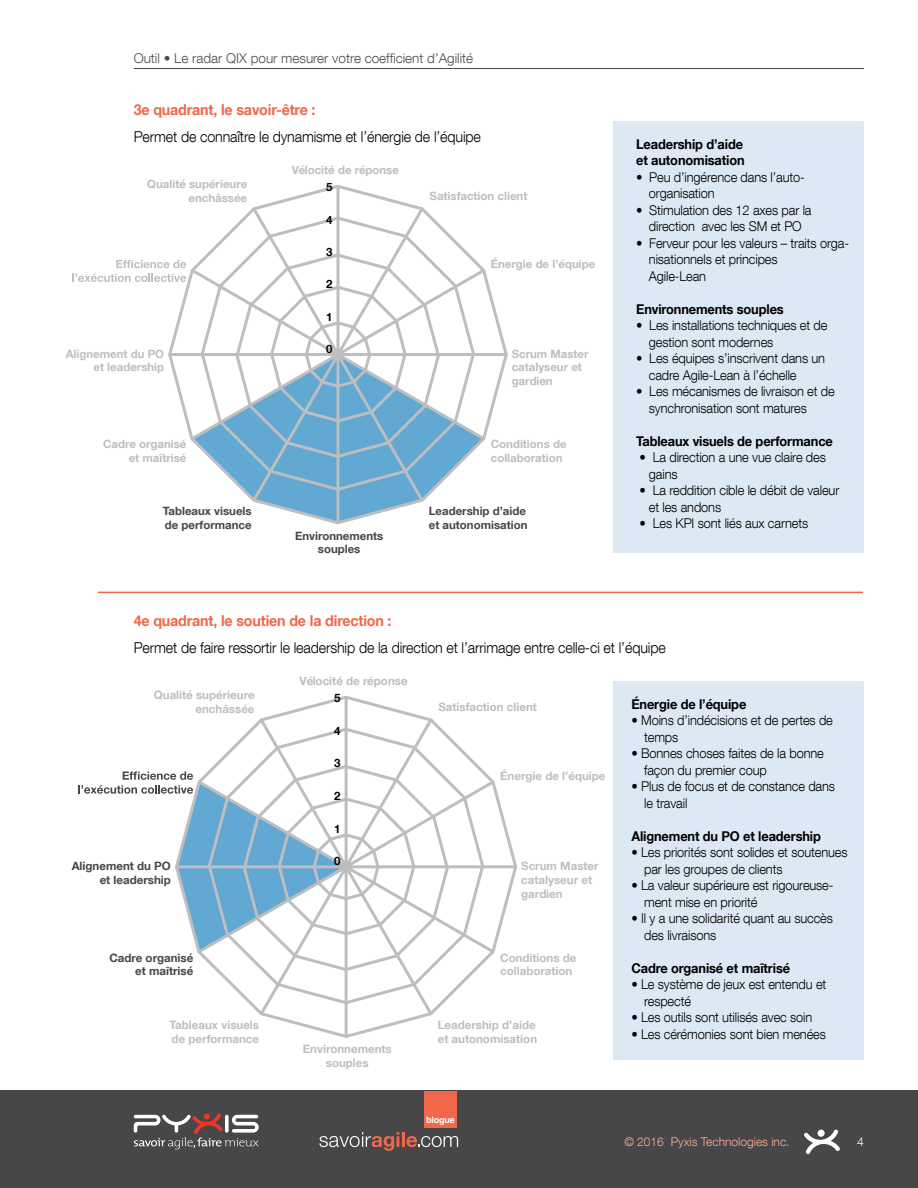
<style>
.page{position:relative;width:918px;height:1188px;background:#fff}
.page>*{position:absolute;margin:0;border:0;box-sizing:border-box;transform-origin:0 0}
.t1{font:300 15px "Helvetica Neue LT Com";letter-spacing:-.01em;color:#000;scale:.95 1}
.t2{font:700 15px "Helvetica Neue LT Com";letter-spacing:-.01em;color:#f26649;scale:.95 1}
.t3{font:300 13.5px/16.5px "Helvetica Neue LT Com";letter-spacing:-.01em;color:#000;scale:.95 1}
.t4{font:700 13.5px/16.5px "Helvetica Neue LT Com";letter-spacing:-.01em;color:#000;scale:.95 1}
.t5{font:300 13.5px "Helvetica Neue LT Com";color:#4d4d4f}
.t6{font:300 12px "Helvetica Neue LT Com";color:#f9af95}
.t7{font:300 12px "Helvetica Neue LT Com";color:#fff}
.t8{font:700 11.55px/13.8px "Helvetica Neue LT Com";color:#bcbec0}
.t9{font:700 11.55px/13.8px "Helvetica Neue LT Com";color:#474648;text-align:right}
.t10{font:700 11.55px "Helvetica Neue LT Com";color:#000}
.t11{font:700 11.4px/13.6px "Helvetica Neue LT Com";color:#bcbec0;text-align:right}
.t12{font:700 11.4px/13.6px "Helvetica Neue LT Com";color:#474648}
.t13{font:700 11.4px "Helvetica Neue LT Com";color:#000}
.t14{font:700 9.15px "Helvetica LT Std";letter-spacing:-.02em;color:#fff}
</style>
<div class="page">
<div style="left:0;top:1091px;width:918px;height:97px;background:#474648"></div>
<hr style="left:134px;top:68px;width:730px;height:1px;background:#474648">
<svg style="left:804px;top:1130px;width:36px;height:24px"></svg>
<div style="left:817px;top:1129px;width:8px;height:8px;background:#fff;border-radius:50%"></div>
<svg style="left:134px;top:1113px;width:125px;height:36px"></svg>
<div style="left:204px;top:1113px;width:6px;height:7px;background:#ef3524;border-radius:50%"></div>
<div style="left:425px;top:1091px;width:32px;height:37px;background:#f26649"></div>
<svg style="left:319px;top:1132px;width:80px;height:19px"></svg>
<hr style="left:402px;top:1132px;width:3px;height:15px;background:#f26649">
<svg style="left:406px;top:1136px;width:52px;height:11px"></svg>
<div style="left:613px;top:681px;width:251px;height:379px;background:#dce8f3"></div>
<div style="left:613px;top:122px;width:251px;height:431px;background:#dce8f3"></div>
<hr style="left:98px;top:592px;width:765px;height:1px;background:#f26649">
<svg style="left:168px;top:185px;width:340px;height:340px"></svg>
<svg style="left:72px;top:260px;width:114px;height:22px"></svg>
<svg style="left:197px;top:695px;width:320px;height:343px"></svg>
<svg style="left:78px;top:771px;width:269px;height:181px"></svg>
<p class="t5" style="left:134px;top:50px;width:341px">Outil • Le radar QIX pour mesurer votre coefficient d’Agilité</p>
<p class="t2" style="left:134px;top:100px;width:193px">3e quadrant, le savoir-être :</p>
<p class="t1" style="left:134px;top:127px;width:367px">Permet de connaître le dynamisme et l’énergie de l’équipe</p>
<p class="t11" style="left:292px;top:163px;width:109px">Vélocité de réponse</p>
<p class="t11" style="left:147px;top:177px;width:102px">Qualité supérieure enchâssée</p>
<p class="t11" style="left:66px;top:346px;width:100px">Alignement du PO et leadership</p>
<p class="t13" style="left:326px;top:183px;width:8px">5</p>
<p class="t13" style="left:326px;top:215px;width:8px">4</p>
<p class="t13" style="left:326px;top:248px;width:8px">3</p>
<p class="t13" style="left:326px;top:280px;width:8px">2</p>
<p class="t13" style="left:326px;top:312px;width:8px">1</p>
<p class="t13" style="left:326px;top:345px;width:8px">0</p>
<p class="t11" style="left:430px;top:189px;width:99px">Satisfaction client</p>
<p class="t11" style="left:491px;top:257px;width:106px">Énergie de l’équipe</p>
<p class="t11" style="left:512px;top:348px;width:78px;text-align:left">Scrum Master catalyseur et gardien</p>
<p class="t11" style="left:103px;top:439px;width:85px">Cadre organisé et maîtrisé</p>
<p class="t11" style="left:491px;top:437px;width:77px;text-align:left">Conditions de collaboration</p>
<p class="t12" style="left:163px;top:506px;width:90px">Tableaux visuels de performance</p>
<p class="t12" style="left:295px;top:528px;width:90px;text-align:center">Environnements souples</p>
<p class="t12" style="left:429px;top:504px;width:100px">Leadership d’aide et autonomisation</p>
<p class="t4" style="left:636px;top:135px;width:116px">Leadership d’aide et autonomisation</p>
<p class="t3" style="left:649px;top:168px;width:166px;text-indent:-13px">• Peu d’ingérence dans l’auto&shy;organisation</p>
<p class="t3" style="left:636px;top:201px;width:186px;text-align:center">• Stimulation des 12 axes par la direction avec les SM et PO</p>
<p class="t3" style="left:649px;top:234px;width:212px;text-indent:-13px">• Ferveur pour les valeurs – traits orga&shy;nisationnels et principes<br>Agile-Lean</p>
<p class="t4" style="left:636px;top:300px;width:157px">Environnements souples</p>
<p class="t3" style="left:649px;top:317px;width:189px;text-indent:-13px">• Les installations techniques et de gestion sont modernes</p>
<p class="t3" style="left:649px;top:350px;width:187px;text-indent:-13px">• Les équipes s’inscrivent dans un cadre Agile-Lean à l’échelle</p>
<p class="t3" style="left:649px;top:383px;width:197px;text-indent:-13px">• Les mécanismes de livraison et de synchronisation sont matures</p>
<p class="t4" style="left:636px;top:432px;width:209px">Tableaux visuels de performance</p>
<p class="t3" style="left:649px;top:449px;width:188px;text-indent:-9px">• La direction a une vue claire des gains</p>
<p class="t3" style="left:649px;top:482px;width:202px;text-indent:-9px">• La reddition cible le débit de valeur et les andons</p>
<p class="t3" style="left:640px;top:515px;width:179px">• Les KPI sont liés aux carnets</p>
<p class="t2" style="left:134px;top:611px;width:273px">4e quadrant, le soutien de la direction :</p>
<p class="t1" style="left:134px;top:638px;width:562px">Permet de faire ressortir le leadership de la direction et l’arrimage entre celle-ci et l’équipe</p>
<p class="t8" style="left:299px;top:674px;width:110px">Vélocité de réponse</p>
<p class="t8" style="left:154px;top:688px;width:102px;text-align:right">Qualité supérieure enchâssée</p>
<p class="t9" style="left:72px;top:859px;width:101px">Alignement du PO et leadership</p>
<p class="t9" style="left:109px;top:951px;width:86px">Cadre organisé et maîtrisé</p>
<p class="t8" style="left:170px;top:1019px;width:91px">Tableaux visuels de performance</p>
<p class="t10" style="left:334px;top:694px;width:8px">5</p>
<p class="t10" style="left:334px;top:726px;width:8px">4</p>
<p class="t10" style="left:334px;top:759px;width:8px">3</p>
<p class="t10" style="left:334px;top:792px;width:8px">2</p>
<p class="t10" style="left:334px;top:824px;width:8px">1</p>
<p class="t10" style="left:334px;top:857px;width:8px">0</p>
<p class="t8" style="left:303px;top:1042px;width:91px;text-align:center">Environnements souples</p>
<p class="t8" style="left:438px;top:700px;width:100px">Satisfaction client</p>
<p class="t8" style="left:500px;top:768px;width:107px">Énergie de l’équipe</p>
<p class="t8" style="left:521px;top:860px;width:79px">Scrum Master catalyseur et gardien</p>
<p class="t8" style="left:500px;top:950px;width:78px">Conditions de collaboration</p>
<p class="t8" style="left:438px;top:1018px;width:101px">Leadership d’aide et autonomisation</p>
<p class="t4" style="left:631px;top:695px;width:123px">Énergie de l’équipe</p>
<p class="t3" style="left:644px;top:712px;width:200px;text-indent:-13px">• Moins d’indécisions et de pertes de temps</p>
<p class="t3" style="left:644px;top:745px;width:191px;text-indent:-13px">• Bonnes choses faites de la bonne façon du premier coup</p>
<p class="t3" style="left:644px;top:778px;width:202px;text-indent:-13px">• Plus de focus et de constance dans le travail</p>
<p class="t4" style="left:631px;top:827px;width:201px">Alignement du PO et leadership</p>
<p class="t3" style="left:644px;top:844px;width:216px;text-indent:-13px">• Les priorités sont solides et soutenues par les groupes de clients</p>
<p class="t3" style="left:644px;top:877px;width:201px;text-indent:-13px">• La valeur supérieure est rigoureuse&shy;ment mise en priorité</p>
<p class="t3" style="left:644px;top:910px;width:200px;text-indent:-13px">• Il y a une solidarité quant au succès des livraisons</p>
<p class="t4" style="left:631px;top:959px;width:169px">Cadre organisé et maîtrisé</p>
<p class="t3" style="left:644px;top:976px;width:193px;text-indent:-13px">• Le système de jeux est entendu et respecté</p>
<p class="t3" style="left:631px;top:1009px;width:192px">• Les outils sont utilisés avec soin</p>
<p class="t3" style="left:631px;top:1025px;width:206px">• Les cérémonies sont bien menées</p>
<p class="t14" style="left:426px;top:1117px;width:30px">blogue</p>
<p class="t6" style="left:624px;top:1137px;width:167px">© 2016 Pyxis Technologies inc.</p>
<p class="t7" style="left:857px;top:1137px;width:8px">4</p>
</div>
